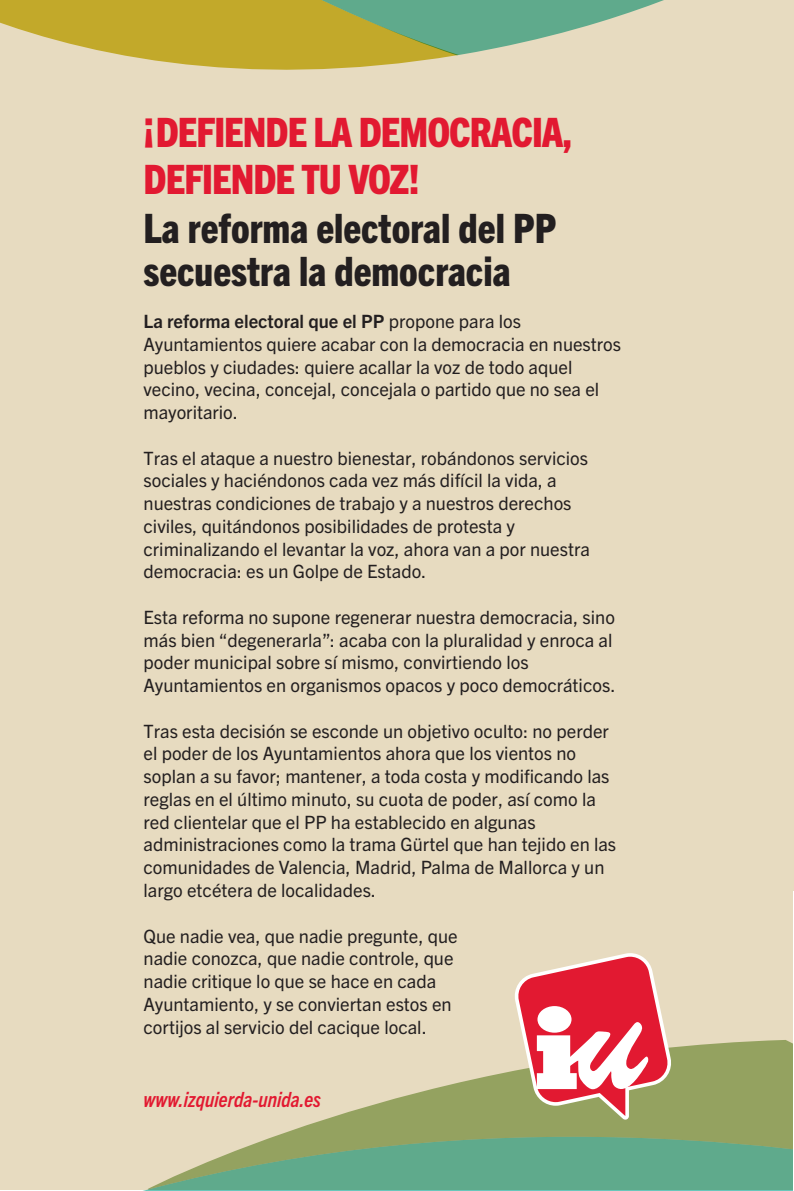
<style>
.page{position:relative;width:794px;height:1191px;background:#fff}
.page>*{position:absolute;margin:0;border:0;box-sizing:border-box;transform-origin:0 0}
.t1{font:800 condensed 40.6px/43.4px "Trade Gothic Next LT Pro";color:#231f20}
.t2{font:800 condensed 40.6px/46.9px "Trade Gothic Next LT Pro";letter-spacing:-.025em;color:#e21931}
.t3{font:italic 700 condensed 21px "Trade Gothic Next LT Pro";color:#e21931}
.t4{font:18.38px/22.8px "Trade Gothic Next LT Pro";color:#231f20}
.s1{font-weight:700}
</style>
<div class="page">
<div style="left:0;top:0;width:793px;height:1189px;background:#e7dbc0"></div>
<svg style="left:122px;top:55px;width:336px;height:15px"></svg>
<svg style="left:0;top:0;width:794px;height:55px"></svg>
<svg style="left:276px;top:1040px;width:517px;height:96px;fill:#94a260"></svg>
<svg style="left:98px;top:1136px;width:695px;height:55px;fill:#5faa8c"></svg>
<svg style="left:512px;top:953px;width:161px;height:166px;background:#de8481"></svg>
<h1 class="t2" style="left:143px;top:107px;width:430px">¡DEFIENDE LA DEMOCRACIA,<br>DEFIENDE TU VOZ!</h1>
<h1 class="t1" style="left:143px;top:204px;width:414px">La reforma electoral del PP secuestra la democracia</h1>
<p class="t4" style="left:143px;top:309px;width:479px"><span class="s1">La reforma electoral que el PP</span> propone para los Ayuntamientos quiere acabar con la democracia en nuestros pueblos y ciudades: quiere acallar la voz de todo aquel vecino, vecina, concejal, concejala o partido que no sea el mayoritario.</p>
<p class="t4" style="left:143px;top:445px;width:448px">Tras el ataque a nuestro bienestar, robándonos servicios sociales y haciéndonos cada vez más difícil la vida, a nuestras condiciones de trabajo y a nuestros derechos civiles, quitándonos posibilidades de protesta y criminalizando el levantar la voz, ahora van a por nuestra democracia: es un Golpe de Estado.</p>
<p class="t4" style="left:143px;top:604px;width:473px">Esta reforma no supone regenerar nuestra democracia, sino más bien “degenerarla”: acaba con la pluralidad y enroca al poder municipal sobre sí mismo, convirtiendo los Ayuntamientos en organismos opacos y poco democráticos.</p>
<p class="t4" style="left:143px;top:718px;width:474px">Tras esta decisión se esconde un objetivo oculto: no perder el poder de los Ayuntamientos ahora que los vientos no soplan a su favor; mantener, a toda costa y modificando las reglas en el último minuto, su cuota de poder, así como la red clientelar que el PP ha establecido en algunas administraciones como la trama Gürtel que han tejido en las comunidades de Valencia, Madrid, Palma de Mallorca y un largo etcétera de localidades.</p>
<p class="t4" style="left:143px;top:923px;width:316px">Que nadie vea, que nadie pregunte, que nadie conozca, que nadie controle, que nadie critique lo que se hace en cada Ayuntamiento, y se conviertan estos en cortijos al servicio del cacique local.</p>
<p class="t3" style="left:143px;top:1085px;width:179px">www.izquierda-unida.es</p>
</div>
